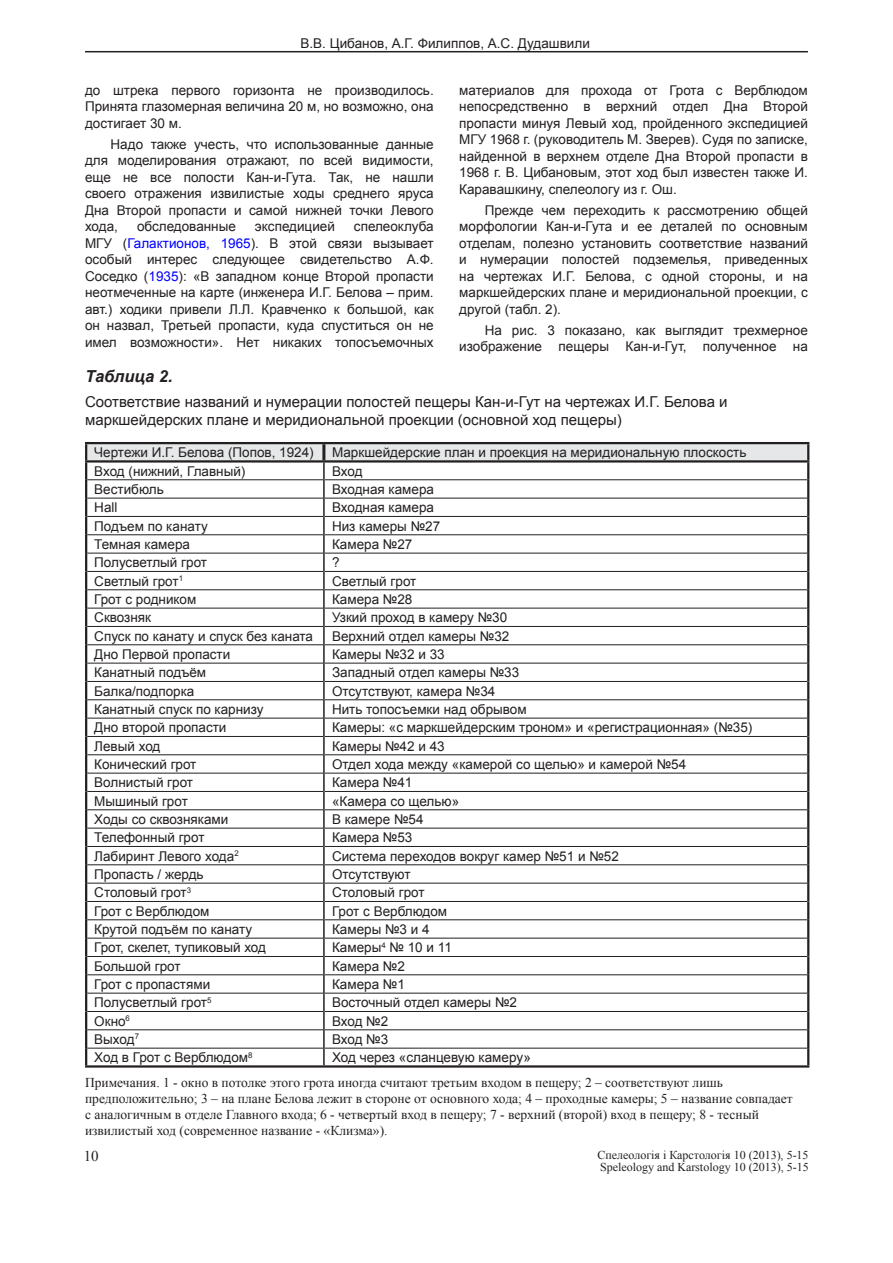
<style>
.page{position:relative;width:893px;height:1263px;background:#fff}
.page>*{position:absolute;margin:0;border:0;box-sizing:border-box;transform-origin:0 0}
.UISK_SK_table_namber{font:italic 700 16.5px "Arial";color:#231f20}
.UISK_SK_table_capiti{font:15px/18px "Arial";color:#231f20}
.t1{font:15px "Times New Roman";color:#231f20}
.UISK_SK_Body_text{font:13.5px/16.5px "Arial";color:#231f20;text-align:justify}
.t2{font:13.5px/16.2px "Times New Roman";color:#231f20}
.t3{font:12px/12px "Times New Roman";color:#231f20}
.s1{color:#00f}
</style>
<div class="page">
<hr style="left:85px;top:51px;width:723px;height:1px;background:#231f20">
<hr style="left:85px;top:442px;width:239px;height:2px;background:#231f20">
<hr style="left:324px;top:442px;width:485px;height:2px;background:#231f20">
<svg style="left:85px;top:443px;width:724px;height:622px"></svg>
<hr style="left:85px;top:1065px;width:239px;height:2px;background:#231f20">
<hr style="left:324px;top:1065px;width:485px;height:2px;background:#231f20">
<p class="UISK_SK_Body_text" style="left:300px;top:35px;width:291px">В.В. Цибанов, А.Г. Филиппов, А.С. Дудашвили</p>
<p class="UISK_SK_Body_text" style="left:85px;top:82px;width:350px">до штрека первого горизонта не производилось.<br>Принята глазомерная величина 20 м, но возможно, она достигает 30 м.</p>
<p class="UISK_SK_Body_text" style="left:85px;top:136px;width:350px;text-indent:26px">Надо также учесть, что использованные данные для моделирования отражают, по всей видимости, еще не все полости Кан-и-Гута. Так, не нашли своего отражения извилистые ходы среднего яруса Дна Второй пропасти и самой нижней точки Левого хода,</p>
<p class="UISK_SK_Body_text" style="left:85px;top:219px;width:350px;text-indent:269px">спелеоклуба МГУ (<span class="s1">Галактионов, 1965</span>). В этой связи вызывает особый интерес следующее свидетельство А.Ф.<br>Соседко (<span class="s1">1935</span>): «В западном конце Второй пропасти неотмеченные на карте (инженера И.Г. Белова – прим. авт.) ходики привели Л.Л. Кравченко к большой, как он назвал, Третьей пропасти, куда спуститься он не имел возможности». Нет никаких топосъемочных</p>
<p class="UISK_SK_Body_text" style="left:137px;top:219px;width:100px">обследованные</p>
<p class="UISK_SK_Body_text" style="left:255px;top:219px;width:81px">экспедицией</p>
<p class="UISK_SK_Body_text" style="left:459px;top:82px;width:350px">материалов для прохода от Грота с Верблюдом непосредственно в верхний отдел Дна Второй пропасти минуя Левый ход, пройденного экспедицией МГУ 1968 г. (руководитель М. Зверев). Судя по записке, найденной в верхнем отделе Дна Второй пропасти в 1968 г. В. Цибановым, этот ход был известен также И.<br>Каравашкину, спелеологу из г. Ош.</p>
<p class="UISK_SK_Body_text" style="left:459px;top:202px;width:350px;text-indent:26px">Прежде чем переходить к рассмотрению общей морфологии Кан-и-Гута и ее деталей по основным отделам, полезно установить соответствие названий и нумерации полостей подземелья, приведенных на чертежах И.Г. Белова, с одной стороны, и на маркшейдерских плане и меридиональной проекции, с другой (табл. 2).</p>
<p class="UISK_SK_Body_text" style="left:459px;top:322px;width:350px;text-align:right">На рис. 3 показано, как выглядит трехмерное изображение пещеры Кан-и-Гут, полученное на</p>
<p class="UISK_SK_table_namber" style="left:85px;top:365px;width:89px">Таблица 2.</p>
<p class="UISK_SK_table_capiti" style="left:85px;top:393px;width:644px">Соответствие названий и нумерации полостей пещеры Кан-и-Гут на чертежах И.Г. Белова и маркшейдерских плане и меридиональной проекции (основной ход пещеры)</p>
<p class="UISK_SK_Body_text" style="left:94px;top:444px;width:221px">Чертежи И.Г. Белова (Попов, 1924)</p>
<p class="UISK_SK_Body_text" style="left:332px;top:444px;width:416px">Маркшейдерские план и проекция на меридиональную плоскость</p>
<p class="UISK_SK_Body_text" style="left:94px;top:463px;width:153px">Вход (нижний, Главный)</p>
<p class="UISK_SK_Body_text" style="left:332px;top:463px;width:32px">Вход</p>
<p class="UISK_SK_Body_text" style="left:94px;top:481px;width:71px">Вестибюль</p>
<p class="UISK_SK_Body_text" style="left:332px;top:481px;width:104px">Входная камера</p>
<p class="UISK_SK_Body_text" style="left:94px;top:499px;width:25px">Hall</p>
<p class="UISK_SK_Body_text" style="left:332px;top:499px;width:104px">Входная камера</p>
<p class="UISK_SK_Body_text" style="left:94px;top:518px;width:115px">Подъем по канату</p>
<p class="UISK_SK_Body_text" style="left:332px;top:518px;width:110px">Низ камеры №27</p>
<p class="UISK_SK_Body_text" style="left:94px;top:536px;width:97px">Темная камера</p>
<p class="UISK_SK_Body_text" style="left:332px;top:536px;width:82px">Камера №27</p>
<p class="UISK_SK_Body_text" style="left:94px;top:554px;width:114px">Полусветлый грот</p>
<p class="UISK_SK_Body_text" style="left:332px;top:554px;width:9px">?</p>
<p class="UISK_SK_Body_text" style="left:94px;top:573px;width:90px">Светлый грот<sup>1</sup></p>
<p class="UISK_SK_Body_text" style="left:332px;top:573px;width:86px">Светлый грот</p>
<p class="UISK_SK_Body_text" style="left:94px;top:591px;width:104px">Грот с родником</p>
<p class="UISK_SK_Body_text" style="left:332px;top:591px;width:82px">Камера №28</p>
<p class="UISK_SK_Body_text" style="left:94px;top:609px;width:58px">Сквозняк</p>
<p class="UISK_SK_Body_text" style="left:332px;top:609px;width:177px">Узкий проход в камеру №30</p>
<p class="UISK_SK_Body_text" style="left:94px;top:628px;width:220px">Спуск по канату и спуск без каната</p>
<p class="UISK_SK_Body_text" style="left:332px;top:628px;width:179px">Верхний отдел камеры №32</p>
<p class="UISK_SK_Body_text" style="left:94px;top:646px;width:138px">Дно Первой пропасти</p>
<p class="UISK_SK_Body_text" style="left:332px;top:646px;width:114px">Камеры №32 и 33</p>
<p class="UISK_SK_Body_text" style="left:94px;top:664px;width:113px">Канатный подъём</p>
<p class="UISK_SK_Body_text" style="left:332px;top:664px;width:189px">Западный отдел камеры №33</p>
<p class="UISK_SK_Body_text" style="left:94px;top:683px;width:102px">Балка/подпорка</p>
<p class="UISK_SK_Body_text" style="left:332px;top:683px;width:165px">Отсутствуют, камера №34</p>
<p class="UISK_SK_Body_text" style="left:94px;top:701px;width:171px">Канатный спуск по карнизу</p>
<p class="UISK_SK_Body_text" style="left:332px;top:701px;width:196px">Нить топосъемки над обрывом</p>
<p class="UISK_SK_Body_text" style="left:94px;top:719px;width:134px">Дно второй пропасти</p>
<p class="UISK_SK_Body_text" style="left:332px;top:719px;width:422px">Камеры: «с маркшейдерским троном» и «регистрационная» (№35)</p>
<p class="UISK_SK_Body_text" style="left:94px;top:738px;width:68px">Левый ход</p>
<p class="UISK_SK_Body_text" style="left:332px;top:738px;width:114px">Камеры №42 и 43</p>
<p class="UISK_SK_Body_text" style="left:94px;top:756px;width:104px">Конический грот</p>
<p class="UISK_SK_Body_text" style="left:332px;top:756px;width:356px">Отдел хода между «камерой со щелью» и камерой №54</p>
<p class="UISK_SK_Body_text" style="left:94px;top:774px;width:100px">Волнистый грот</p>
<p class="UISK_SK_Body_text" style="left:332px;top:774px;width:82px">Камера №41</p>
<p class="UISK_SK_Body_text" style="left:94px;top:793px;width:95px">Мышиный грот</p>
<p class="UISK_SK_Body_text" style="left:332px;top:793px;width:129px">«Камера со щелью»</p>
<p class="UISK_SK_Body_text" style="left:94px;top:811px;width:136px">Ходы со сквозняками</p>
<p class="UISK_SK_Body_text" style="left:332px;top:811px;width:93px">В камере №54</p>
<p class="UISK_SK_Body_text" style="left:94px;top:829px;width:112px">Телефонный грот</p>
<p class="UISK_SK_Body_text" style="left:332px;top:829px;width:82px">Камера №53</p>
<p class="UISK_SK_Body_text" style="left:94px;top:848px;width:146px">Лабиринт Левого хода<sup>2</sup></p>
<p class="UISK_SK_Body_text" style="left:332px;top:848px;width:288px">Система переходов вокруг камер №51 и №52</p>
<p class="UISK_SK_Body_text" style="left:94px;top:866px;width:111px">Пропасть / жердь</p>
<p class="UISK_SK_Body_text" style="left:332px;top:866px;width:80px">Отсутствуют</p>
<p class="UISK_SK_Body_text" style="left:94px;top:884px;width:98px">Столовый грот<sup>3</sup></p>
<p class="UISK_SK_Body_text" style="left:332px;top:884px;width:94px">Столовый грот</p>
<p class="UISK_SK_Body_text" style="left:94px;top:903px;width:117px">Грот с Верблюдом</p>
<p class="UISK_SK_Body_text" style="left:332px;top:903px;width:117px">Грот с Верблюдом</p>
<p class="UISK_SK_Body_text" style="left:94px;top:921px;width:159px">Крутой подъём по канату</p>
<p class="UISK_SK_Body_text" style="left:332px;top:921px;width:99px">Камеры №3 и 4</p>
<p class="UISK_SK_Body_text" style="left:94px;top:939px;width:173px">Грот, скелет, тупиковый ход</p>
<p class="UISK_SK_Body_text" style="left:332px;top:939px;width:121px">Камеры<sup>4</sup> № 10 и 11</p>
<p class="UISK_SK_Body_text" style="left:94px;top:958px;width:88px">Большой грот</p>
<p class="UISK_SK_Body_text" style="left:332px;top:958px;width:74px">Камера №2</p>
<p class="UISK_SK_Body_text" style="left:94px;top:976px;width:117px">Грот с пропастями</p>
<p class="UISK_SK_Body_text" style="left:332px;top:976px;width:74px">Камера №1</p>
<p class="UISK_SK_Body_text" style="left:94px;top:994px;width:119px">Полусветлый грот<sup>5</sup></p>
<p class="UISK_SK_Body_text" style="left:332px;top:994px;width:186px">Восточный отдел камеры №2</p>
<p class="UISK_SK_Body_text" style="left:94px;top:1013px;width:37px">Окно<sup>6</sup></p>
<p class="UISK_SK_Body_text" style="left:332px;top:1013px;width:58px">Вход №2</p>
<p class="UISK_SK_Body_text" style="left:94px;top:1031px;width:46px">Выход<sup>7</sup></p>
<p class="UISK_SK_Body_text" style="left:332px;top:1031px;width:58px">Вход №3</p>
<p class="UISK_SK_Body_text" style="left:94px;top:1049px;width:160px">Ход в Грот с Верблюдом<sup>8</sup></p>
<p class="UISK_SK_Body_text" style="left:332px;top:1049px;width:200px">Ход через «сланцевую камеру»</p>
<p class="t2" style="left:85px;top:1074px;width:709px">Примечания. 1 - окно в потолке этого грота иногда считают третьим входом в пещеру; 2 – соответствуют лишь предположительно; 3 – на плане Белова лежит в стороне от основного хода; 4 – проходные камеры; 5 – название совпадает с аналогичным в отделе Главного входа; 6 - четвертый вход в пещеру; 7 - верхний (второй) вход в пещеру; 8 - тесный извилистый ход (современное название - «Клизма»).</p>
<p class="t1" style="left:84px;top:1146px;width:16px">10</p>
<p class="t3" style="left:597px;top:1149px;width:213px">Спелеологія і Карстологія 10 (2013), 5-15<br>Speleology and Karstology 10 (2013), 5-15</p>
</div>
